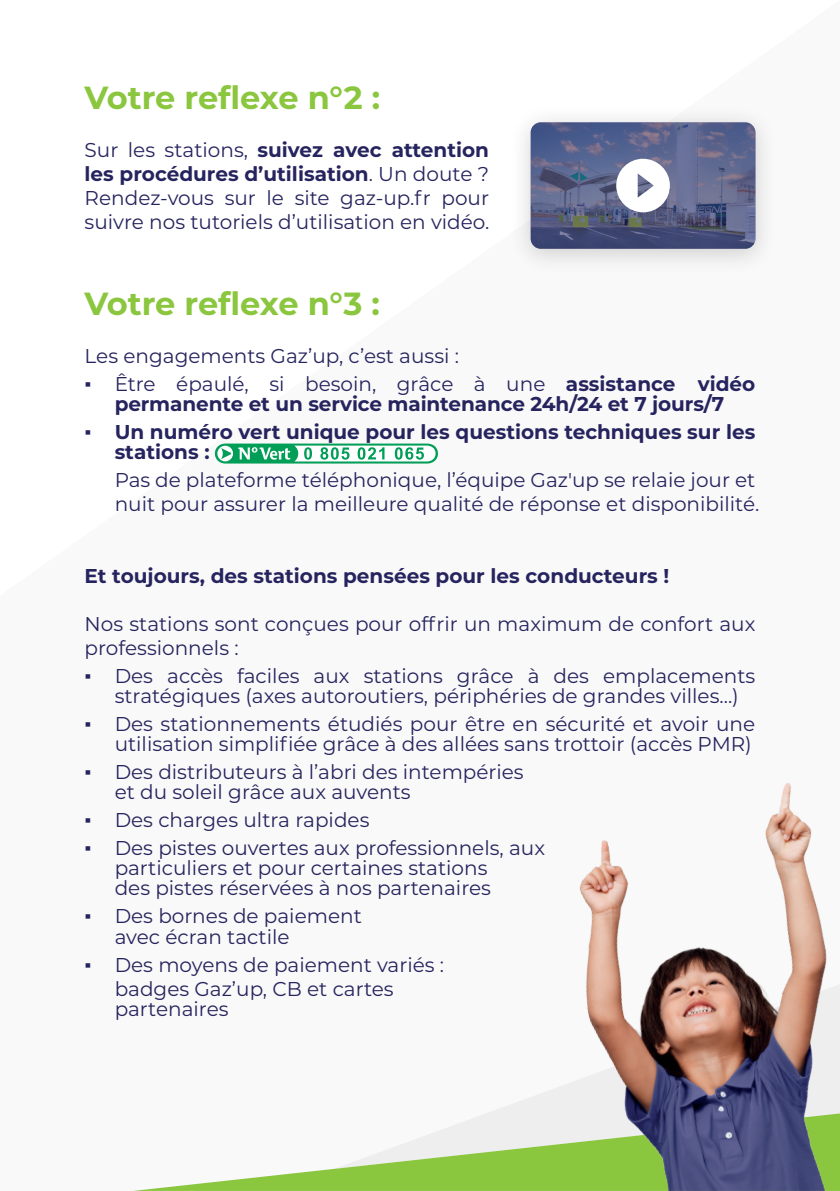
<style>
.page{position:relative;width:840px;height:1191px;background:#fff}
.page>*{position:absolute;margin:0;border:0;box-sizing:border-box;transform-origin:0 0}
.t1{font:700 32px "Montserrat";letter-spacing:-.01em;color:#8bc63f}
.t2{font:20px/24px "Montserrat";color:#26245e}
.t3{font:700 20px/20px "Montserrat";color:#26245e;text-align:center}
.s1{font-weight:700}
.s2{font-family:"Times New Roman";font-weight:400}
.s3{font-weight:400}
.s4{font-family:"Times New Roman"}
</style>
<div class="page">
<svg style="left:215px;top:443px;width:223px;height:20px"></svg>
<img style="left:518px;top:113px;width:250px;height:153px">
<img style="left:530px;top:122px;width:225px;height:127px">
<svg style="left:616px;top:159px;width:53px;height:53px"></svg>
<svg style="left:133px;top:1151px;width:251px;height:40px"></svg>
<img style="left:384px;top:782px;width:455px;height:409px">
<h1 class="t1" style="left:85px;top:74px;width:297px">Votre reflexe n°2 :</h1>
<p class="t2" style="left:85px;top:137px;width:406px;text-align:justify">Sur les stations, <span class="s1">suivez avec attention les procédures d’utilisation</span>. Un doute ?<br>Rendez-vous sur le site gaz-up.fr pour suivre nos tutoriels d’utilisation en vidéo.</p>
<h1 class="t1" style="left:85px;top:281px;width:296px">Votre reflexe n°3 :</h1>
<p class="t2" style="left:85px;top:343px;width:375px">Les engagements Gaz’up, c’est aussi :</p>
<p class="t3" style="left:85px;top:373px;width:672px"><span class="s2">▪</span> <span class="s3">Être épaulé, si besoin, grâce à une</span> assistance vidéo permanente et un service maintenance 24h/24 et 7 jours/7</p>
<p class="t3" style="left:115px;top:421px;width:641px;text-align:left;text-indent:-30px"><span class="s2">▪</span> Un numéro vert unique pour les questions techniques sur les stations :</p>
<p class="t2" style="left:115px;top:467px;width:646px">Pas de plateforme téléphonique, l’équipe Gaz'up se relaie jour et nuit pour assurer la meilleure qualité de réponse et disponibilité.</p>
<p class="t3" style="left:85px;top:565px;width:586px">Et toujours, des stations pensées pour les conducteurs !</p>
<p class="t2" style="left:85px;top:611px;width:672px">Nos stations sont conçues pour offrir un maximum de confort aux professionnels :</p>
<p class="t2" style="left:115px;top:665px;width:641px;line-height:20px;text-indent:-30px"><span class="s4">▪</span> Des accès faciles aux stations grâce à des emplacements stratégiques (axes autoroutiers, périphéries de grandes villes...)</p>
<p class="t2" style="left:85px;top:713px;width:671px;line-height:20px;text-align:right"><span class="s4">▪</span> Des stationnements étudiés pour être en sécurité et avoir une utilisation simplifiée grâce à des allées sans trottoir (accès PMR)</p>
<p class="t2" style="left:115px;top:761px;width:410px;line-height:20px;text-indent:-30px"><span class="s4">▪</span> Des distributeurs à l’abri des intempéries et du soleil grâce aux auvents</p>
<p class="t2" style="left:85px;top:807px;width:286px"><span class="s4">▪</span> Des charges ultra rapides</p>
<p class="t2" style="left:115px;top:837px;width:431px;line-height:20px;text-indent:-30px"><span class="s4">▪</span> Des pistes ouvertes aux professionnels, aux particuliers et pour certaines stations<br>des pistes réservées à nos partenaires</p>
<p class="t2" style="left:115px;top:905px;width:248px;line-height:20px;text-indent:-30px"><span class="s4">▪</span> Des bornes de paiement avec écran tactile</p>
<p class="t2" style="left:115px;top:951px;width:331px;text-indent:-30px"><span class="s4">▪</span> Des moyens de paiement variés : badges Gaz’up, CB et cartes</p>
<p class="t2" style="left:115px;top:995px;width:115px">partenaires</p>
</div>
